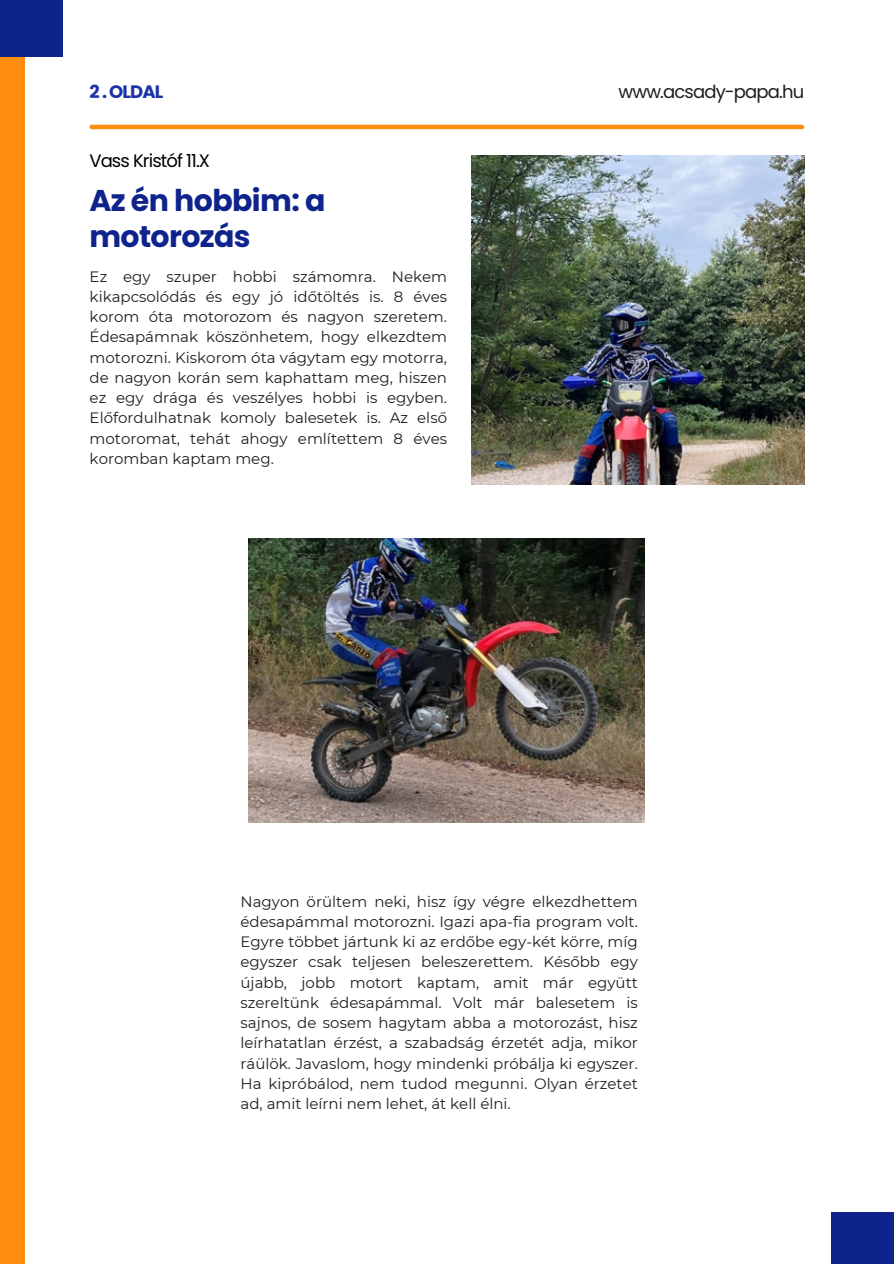
<style>
.page{position:relative;width:894px;height:1264px;background:#fff}
.page>*{position:absolute;margin:0;border:0;box-sizing:border-box;transform-origin:0 0}
.t1{font:700 30px/36px "Poppins";letter-spacing:-.02em;color:#0f238d}
.t2{font:18px "Poppins";letter-spacing:-.05em;color:#1e1e1e}
.t3{font:18px "Poppins";letter-spacing:-.05em;color:#000}
.t4{font:700 18px "Poppins";letter-spacing:-.05em;color:#1c32a8}
.t5{font:15px/20.2px "Montserrat";color:#1e1e1e;text-align:justify}
</style>
<div class="page">
<div style="left:0;top:0;width:24px;height:1263px;background:#ff8d10"></div>
<img style="left:471px;top:156px;width:333px;height:328px">
<div style="left:0;top:0;width:63px;height:56px;background:#0f238d"></div>
<div style="left:831px;top:1212px;width:62px;height:51px;background:#0f238d"></div>
<img style="left:249px;top:538px;width:395px;height:284px">
<hr style="left:92px;top:125px;width:709px;height:4px;background:#ff8d10">
<h3 class="t4" style="left:90px;top:79px;width:75px">2 . OLDAL</h3>
<h1 class="t2" style="left:618px;top:79px;width:187px">www.acsady-papa.hu</h1>
<p class="t3" style="left:89px;top:148px;width:122px">Vass Kristóf 11.X</p>
<p class="t1" style="left:89px;top:182px;width:237px">Az én hobbim: a motorozás</p>
<p class="t5" style="left:90px;top:266px;width:359px">Ez egy szuper hobbi számomra. Nekem kikapcsolódás és egy jó időtöltés is. 8 éves korom óta motorozom és nagyon szeretem.<br>Édesapámnak köszönhetem, hogy elkezdtem motorozni. Kiskorom óta vágytam egy motorra, de nagyon korán sem kaphattam meg, hiszen ez egy drága és veszélyes hobbi is egyben.<br>Előfordulhatnak komoly balesetek is. Az első motoromat, tehát ahogy említettem 8 éves koromban kaptam meg.</p>
<p class="t5" style="left:240px;top:891px;width:399px">Nagyon örültem neki, hisz így végre elkezdhettem édesapámmal motorozni. Igazi apa-fia program volt.<br>Egyre többet jártunk ki az erdőbe egy-két körre, míg egyszer csak teljesen beleszerettem. Később egy újabb, jobb motort kaptam, amit már együtt szereltünk édesapámmal. Volt már balesetem is sajnos, de sosem hagytam abba a motorozást, hisz leírhatatlan érzést, a szabadság érzetét adja, mikor ráülök. Javaslom, hogy mindenki próbálja ki egyszer.<br>Ha kipróbálod, nem tudod megunni. Olyan érzetet ad, amit leírni nem lehet, át kell élni.</p>
</div>
